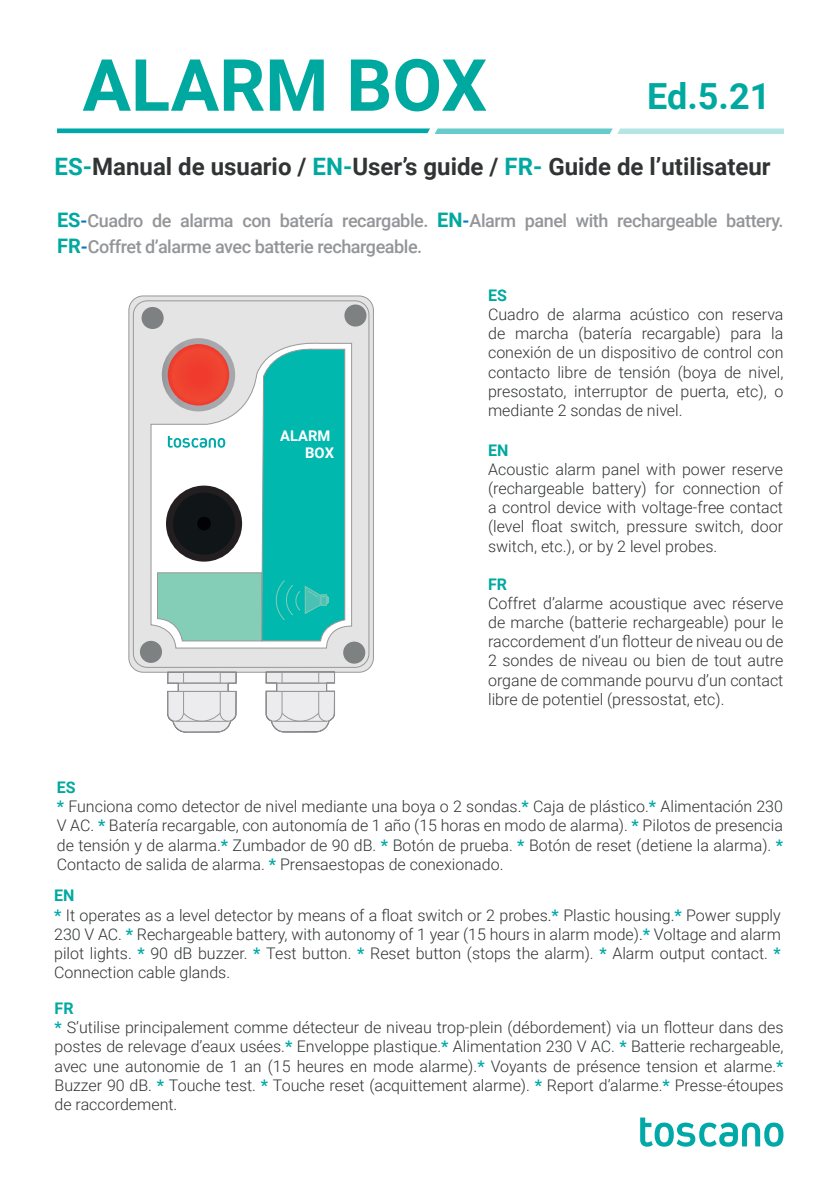
<style>
.page{position:relative;width:840px;height:1191px;background:#fff}
.page>*{position:absolute;margin:0;border:0;box-sizing:border-box;transform-origin:0 0}
.t1{font:700 72px "Roboto";color:#00a9a0}
.t2{font:700 36px "Roboto";color:#00a9a0}
.t3{font:700 24px "Roboto";color:#313434}
.t4{font:500 18px/26px "Roboto";letter-spacing:-.025em;color:#939598}
.t5{font:300 16px/19.2px "Roboto";color:#323434;text-align:justify}
.t6{font:700 16px "Roboto";color:#00a9a0}
.t7{font:700 14.8px/17.6px "Roboto";color:#fff;text-align:right}
.s1{color:#00a9a0}
.s2{font-weight:700;font-size:20px;color:#00a9a0}
.s3{font-weight:700;color:#0076c8}
.s4{font-weight:700;color:#00a9a7}
.s5{color:#231f20}
</style>
<div class="page">
<svg style="left:57px;top:128px;width:726px;height:5px"></svg>
<svg style="left:129px;top:296px;width:244px;height:376px;fill:#e3e4e3"></svg>
<div style="left:128px;top:296px;width:245px;height:376px;border:1px solid #989898;border-radius:14px"></div>
<div style="left:133px;top:301px;width:236px;height:366px;background:#e3e4e3;border-radius:14px"></div>
<div style="left:133px;top:300px;width:236px;height:367px;border:1px solid #989898;border-radius:14px"></div>
<svg style="left:265px;top:671px;width:70px;height:62px"></svg>
<hr style="left:266px;top:691px;width:68px;height:1px;background:#989898">
<hr style="left:274px;top:721px;width:52px;height:1px;background:#989898">
<svg style="left:167px;top:672px;width:69px;height:61px"></svg>
<hr style="left:168px;top:691px;width:68px;height:1px;background:#989898">
<hr style="left:175px;top:721px;width:53px;height:1px;background:#989898">
<div style="left:141px;top:307px;width:22px;height:22px;background:#7e8182;border-radius:50%"></div>
<div style="left:140px;top:641px;width:22px;height:22px;background:#7e8182;border-radius:50%"></div>
<div style="left:344px;top:304px;width:22px;height:22px;background:#7e8182;border-radius:50%"></div>
<div style="left:343px;top:641px;width:22px;height:22px;background:#7e8182;border-radius:50%"></div>
<svg style="left:150px;top:339px;width:202px;height:309px"></svg>
<svg style="left:157px;top:348px;width:188px;height:293px"></svg>
<svg style="left:162px;top:338px;width:73px;height:73px"></svg>
<div style="left:168px;top:344px;width:61px;height:61px;background:#ef4130;border-radius:31px"></div>
<div style="left:166px;top:485px;width:76px;height:76px;background:#231f20;border-radius:50%"></div>
<div style="left:173px;top:492px;width:62px;height:62px;background:#101517;border-radius:50%"></div>
<div style="left:197px;top:517px;width:14px;height:13px;background:#020206;border-radius:50%"></div>
<svg style="left:640px;top:1117px;width:143px;height:29px"></svg>
<p class="t1" style="left:82px;top:35px;width:406px">ALARM BOX</p>
<p class="t2" style="left:647px;top:71px;width:125px">Ed.5.21</p>
<p class="t3" style="left:55px;top:149px;width:717px"><span class="s1">ES-</span>Manual de usuario / <span class="s1">EN-</span>User’s guide / <span class="s1">FR-</span> Guide de l’utilisateur</p>
<p class="t4" style="left:57px;top:207px;width:727px"><span class="s2">ES</span><span class="s3">-</span>Cuadro de alarma con batería recargable. <span class="s2">EN</span><span class="s3">-</span>Alarm panel with rechargeable battery.<br><span class="s2">FR</span><span class="s3">-</span>Coffret d’alarme avec batterie rechargeable.</p>
<p class="t7" style="left:280px;top:426px;width:55px">ALARM<br>BOX</p>
<p class="t6" style="left:488px;top:284px;width:20px">ES</p>
<p class="t5" style="left:488px;top:304px;width:297px">Cuadro de alarma acústico con reserva de marcha (batería recargable) para la conexión de un dispositivo de control con contacto libre de tensión (boya de nivel, presostato, interruptor de puerta, etc), o mediante 2 sondas de nivel.</p>
<p class="t6" style="left:488px;top:438px;width:22px">EN</p>
<p class="t5" style="left:488px;top:459px;width:296px">Acoustic alarm panel with power reserve (rechargeable battery) for connection of a control device with voltage-free contact (level float switch, pressure switch, door switch, etc.), or by 2 level probes.</p>
<p class="t6" style="left:488px;top:572px;width:20px">FR</p>
<p class="t5" style="left:488px;top:593px;width:297px">Coffret d’alarme acoustique avec réserve de marche (batterie rechargeable) pour le raccordement d’un flotteur de niveau ou de 2 sondes de niveau ou bien de tout autre organe de commande pourvu d’un contact libre de potentiel (pressostat, etc).</p>
<p class="t6" style="left:57px;top:776px;width:20px">ES</p>
<p class="t5" style="left:57px;top:796px;width:727px"><span class="s4">*</span> Funciona como detector de nivel mediante una boya o 2 sondas<span class="s5">.</span><span class="s4">*</span> Caja de plástico.<span class="s4">*</span> Alimentación 230<br>V AC. <span class="s4">*</span> Batería recargable, con autonomía de 1 año (15 horas en modo de alarma). <span class="s4">*</span> Pilotos de presencia de tensión y de alarma<span class="s5">.</span><span class="s4">*</span> Zumbador de 90 dB. <span class="s4">*</span> Botón de prueba. <span class="s4">*</span> Botón de reset (detiene la alarma). <span class="s4">* </span>Contacto de salida de alarma. <span class="s4">*</span> Prensaestopas de conexionado.</p>
<p class="t6" style="left:54px;top:884px;width:22px">EN</p>
<p class="t5" style="left:54px;top:904px;width:727px"><span class="s4">*</span> It operates as a level detector by means of a float switch or 2 probes<span class="s5">.</span><span class="s4">*</span> Plastic housing.<span class="s4">*</span> Power supply 230 V AC. <span class="s4">*</span> Rechargeable battery, with autonomy of 1 year (15 hours in alarm mode)<span class="s5">.</span><span class="s4">*</span> Voltage and alarm pilot lights. <span class="s4">*</span> 90 dB buzzer. <span class="s4">*</span> Test button. <span class="s4">*</span> Reset button (stops the alarm). <span class="s4">*</span> Alarm output contact. <span class="s4">* </span>Connection cable glands.</p>
<p class="t6" style="left:55px;top:997px;width:20px">FR</p>
<p class="t5" style="left:55px;top:1017px;width:730px"><span class="s4">*</span> S’utilise principalement comme détecteur de niveau trop-plein (débordement) via un flotteur dans des postes de relevage d’eaux usées.<span class="s4">*</span> Enveloppe plastique.<span class="s4">*</span> Alimentation 230 V AC. <span class="s4">*</span> Batterie rechargeable, avec une autonomie de 1 an (15 heures en mode alarme).<span class="s4">*</span> Voyants de présence tension et alarme.<span class="s4">* </span>Buzzer 90 dB. <span class="s4">*</span> Touche test. <span class="s4">*</span> Touche reset (acquittement alarme). <span class="s4">*</span> Report d’alarme.<span class="s4">*</span> Presse-étoupes de raccordement.</p>
</div>
